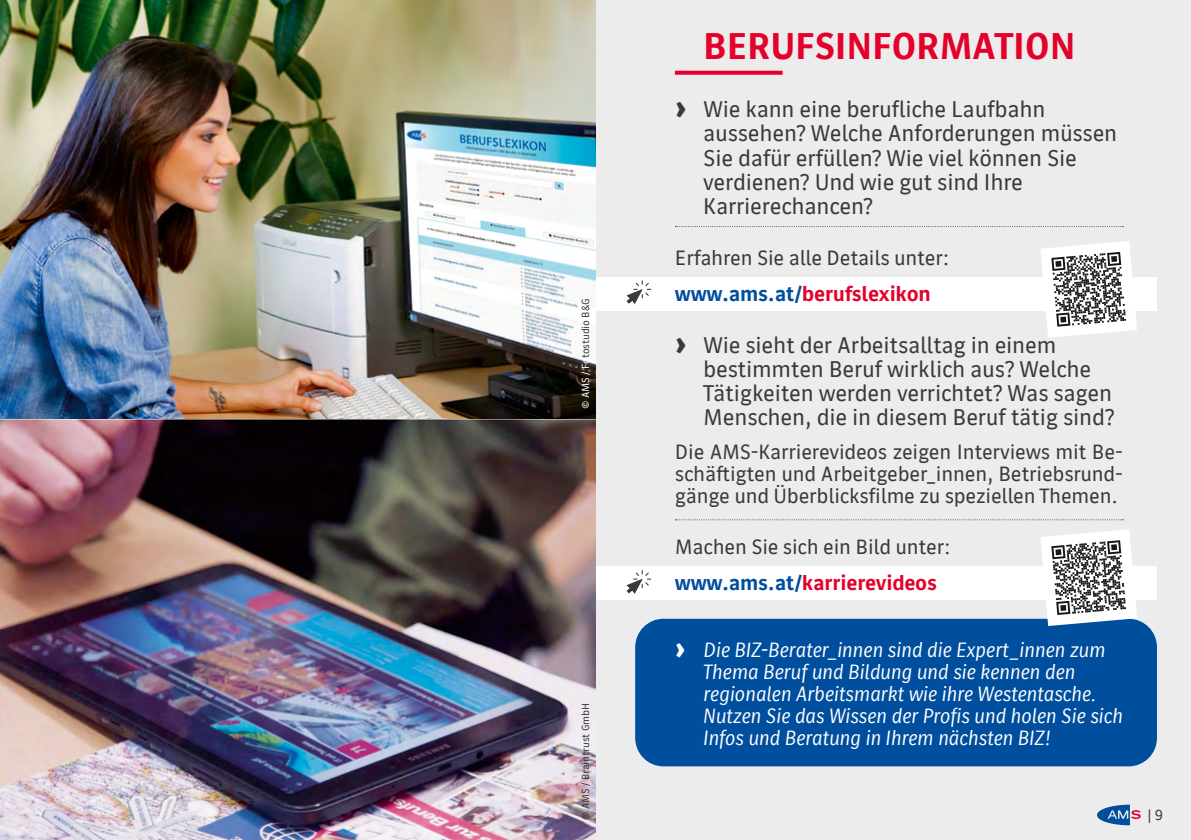
<style>
.page{position:relative;width:1191px;height:840px;background:#fff}
.page>*{position:absolute;margin:0;border:0;box-sizing:border-box;transform-origin:0 0}
.t1{font:700 36px "AMS Laborat";letter-spacing:-.005em;color:#e4002b}
.t2{font:22px/24px "AMS Laborat";letter-spacing:-.01em;color:#3a3a39}
.t3{font:italic 20px/22px "AMS Laborat";letter-spacing:-.01em;color:#fff}
.zitat{font:20px/22px "AMS Laborat";letter-spacing:-.01em;color:#3a3a39;text-align:justify}
.txt{font:20px "AMS Laborat";letter-spacing:-.01em;color:#3a3a39}
.link_weiss{font:700 20px "AMS Laborat";letter-spacing:-.01em;color:#e4002b}
.txt_fin{font:14px "AMS Laborat";color:#3a3a39}
.t4{font:10px "AMS Laborat";color:#3a3a39}
.s1{color:#fff}
.s2{color:#004e9e}
</style>
<div class="page">
<div style="left:595px;top:0;width:596px;height:839px;background:#ececec"></div>
<svg style="left:675px;top:71px;width:107px;height:4px"></svg>
<div style="left:595px;top:276px;width:562px;height:34px;background:#fff"></div>
<div style="left:595px;top:565px;width:562px;height:34px;background:#fff"></div>
<div style="left:635px;top:618px;width:522px;height:148px;background:#004e9e;border-radius:28px"></div>
<svg style="left:675px;top:226px;width:448px;height:1px"></svg>
<svg style="left:675px;top:519px;width:448px;height:1px"></svg>
<svg style="left:626px;top:280px;width:25px;height:24px"></svg>
<svg style="left:626px;top:570px;width:25px;height:23px"></svg>
<img style="left:0;top:0;width:595px;height:839px">
<svg style="left:1040px;top:241px;width:97px;height:96px"></svg>
<svg style="left:1040px;top:529px;width:97px;height:96px"></svg>
<svg style="left:1097px;top:804px;width:43px;height:20px"></svg>
<p class="t4" style="left:579px;top:409px;width:112px;rotate:-90deg"><span class="s1">© AMS / Fo</span>tostudio B&amp;G</p>
<p class="t4" style="left:579px;top:819px;width:119px;rotate:-90deg">© AMS / Braintrust GmbH</p>
<p class="t1" style="left:703px;top:23px;width:374px">BERUFSINFORMATION</p>
<p class="t2" style="left:703px;top:97px;width:415px">Wie kann eine berufliche Laufbahn aussehen? Welche Anforderungen müssen<br>Sie dafür erfüllen? Wie viel können Sie verdienen? Und wie gut sind Ihre<br>Karrierechancen?</p>
<p class="txt" style="left:675px;top:245px;width:276px">Erfahren Sie alle Details unter:</p>
<p class="link_weiss" style="left:675px;top:280px;width:257px"><span class="s2">www.ams.at/</span>berufslexikon</p>
<p class="t2" style="left:703px;top:333px;width:413px">Wie sieht der Arbeitsalltag in einem bestimmten Beruf wirklich aus? Welche Tätigkeiten werden verrichtet? Was sagen Menschen, die in diesem Beruf tätig sind?</p>
<p class="zitat" style="left:675px;top:440px;width:449px">Die AMS-Karrierevideos zeigen Interviews mit Be&shy;schäftigten und Arbeitgeber_innen, Betriebsrund&shy;gänge und Überblicksfilme zu speziellen Themen.</p>
<p class="txt" style="left:675px;top:533px;width:277px">Machen Sie sich ein Bild unter:</p>
<p class="link_weiss" style="left:675px;top:569px;width:263px"><span class="s2">www.ams.at/</span>karrierevideos</p>
<p class="t3" style="left:703px;top:638px;width:421px">Die BIZ-Berater_innen sind die Expert_innen zum Thema Beruf und Bildung und sie kennen den regionalen Arbeitsmarkt wie ihre Westentasche.<br>Nutzen Sie das Wissen der Profis und holen Sie sich Infos und Beratung in Ihrem nächsten BIZ!</p>
<p class="txt_fin" style="left:1147px;top:805px;width:17px">| 9</p>
</div>
